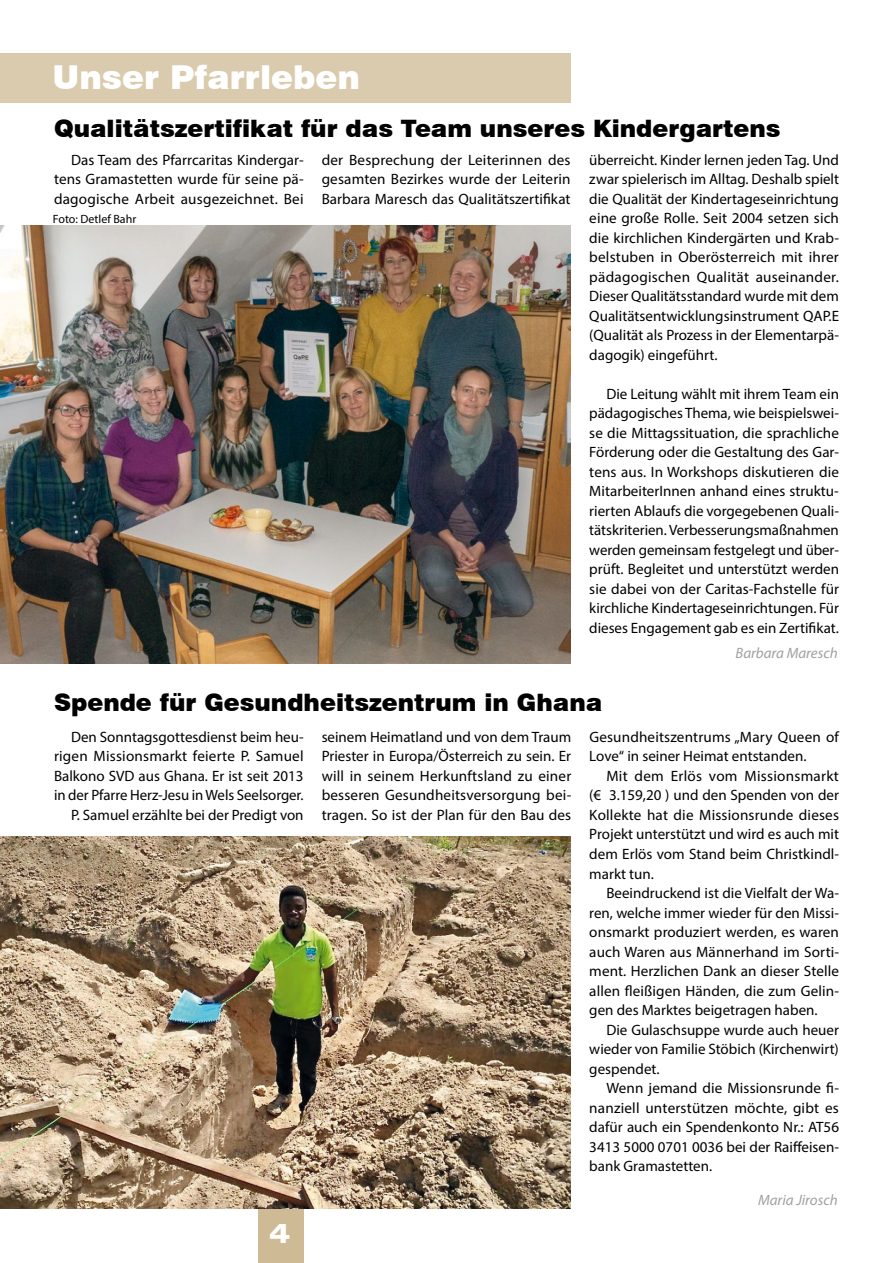
<style>
.page{position:relative;width:893px;height:1263px;background:#fff}
.page>*{position:absolute;margin:0;border:0;box-sizing:border-box;transform-origin:0 0}
.t1{font:900 33px "Swiss 721 BT";color:#fff}
.t2{font:900 expanded 27px "Zurich BT";color:#fff}
.t3{font:900 24px "Swiss 721 BT";color:#000}
.t4{font:15px/19.5px "Myriad Pro";color:#000;text-align:justify}
.t5{font:italic 15px "Myriad Pro";color:#9ea0a2}
.t6{font:12px "Myriad Pro";color:#000}
</style>
<div class="page">
<img style="left:0;top:225px;width:571px;height:438px">
<img style="left:0;top:837px;width:571px;height:372px">
<div style="left:258px;top:1209px;width:45px;height:54px;background:#cebb95"></div>
<div style="left:0;top:53px;width:570px;height:50px;background:#dbcbae"></div>
<h1 class="t1" style="left:53px;top:57px;width:309px">Unser Pfarrleben</h1>
<h3 class="t3" style="left:54px;top:114px;width:728px">Qualitätszertifikat für das Team unseres Kindergartens</h3>
<p class="t4" style="left:322px;top:150px;width:251px">der Besprechung der Leiterinnen des gesamten Bezirkes wurde der Leiterin Barbara Maresch das Qualitätszertifikat</p>
<p class="t4" style="left:589px;top:150px;width:251px">überreicht. Kinder lernen jeden Tag. Und zwar spielerisch im Alltag. Deshalb spielt die Qualität der Kindertageseinrichtung eine große Rolle. Seit 2004 setzen sich die kirchlichen Kindergärten und Krab&shy;belstuben in Oberösterreich mit ihrer pädagogischen Qualität auseinander.<br>Dieser Qualitätsstandard wurde mit dem Qualitätsentwicklungsinstrument QAP.E (Qualität als Prozess in der Elementarpä&shy;dagogik) eingeführt.</p>
<p class="t4" style="left:589px;top:384px;width:251px;text-indent:17px">Die Leitung wählt mit ihrem Team ein pädagogisches Thema, wie beispielswei&shy;se die Mittagssituation, die sprachliche Förderung oder die Gestaltung des Gar&shy;tens aus. In Workshops diskutieren die MitarbeiterInnen anhand eines struktu&shy;rierten Ablaufs die vorgegebenen Quali&shy;tätskriterien. Verbesserungsmaßnahmen werden gemeinsam festgelegt und über&shy;prüft. Begleitet und unterstützt werden sie dabei von der Caritas-Fachstelle für kirchliche Kindertageseinrichtungen. Für dieses Engagement gab es ein Zertifikat.</p>
<p class="t5" style="left:735px;top:643px;width:104px">Barbara Maresch</p>
<p class="t4" style="left:54px;top:150px;width:251px;text-indent:17px">Das Team des Pfarrcaritas Kindergar&shy;tens Gramastetten wurde für seine pä&shy;dagogische Arbeit ausgezeichnet. Bei</p>
<p class="t6" style="left:53px;top:212px;width:85px">Foto: Detlef Bahr</p>
<h3 class="t3" style="left:54px;top:688px;width:550px">Spende für Gesundheitszentrum in Ghana</h3>
<p class="t4" style="left:54px;top:727px;width:251px;text-align:right">Den Sonntagsgottesdienst beim heu&shy;rigen Missionsmarkt feierte P. Samuel Balkono SVD aus Ghana. Er ist seit 2013 in der Pfarre Herz-Jesu in Wels Seelsorger.<br>P. Samuel erzählte bei der Predigt von</p>
<p class="t4" style="left:322px;top:727px;width:251px">seinem Heimatland und von dem Traum Priester in Europa/Österreich zu sein. Er will in seinem Herkunftsland zu einer besseren Gesundheitsversorgung bei&shy;tragen. So ist der Plan für den Bau des</p>
<p class="t4" style="left:589px;top:727px;width:251px">Gesundheitszentrums „Mary Queen of<br>Love“ in seiner Heimat entstanden.</p>
<p class="t4" style="left:589px;top:766px;width:251px;text-indent:17px">Mit dem Erlös vom Missionsmarkt (€ 3.159,20 ) und den Spenden von der Kollekte hat die Missionsrunde dieses Projekt unterstützt und wird es auch mit dem Erlös vom Stand beim Christkindl&shy;markt tun.</p>
<p class="t4" style="left:589px;top:883px;width:251px;text-indent:17px">Beeindruckend ist die Vielfalt der Wa&shy;ren, welche immer wieder für den Missi&shy;onsmarkt produziert werden, es waren auch Waren aus Männerhand im Sorti&shy;ment. Herzlichen Dank an dieser Stelle allen fleißigen Händen, die zum Gelin&shy;gen des Marktes beigetragen haben.</p>
<p class="t4" style="left:589px;top:1019px;width:251px;text-indent:17px">Die Gulaschsuppe wurde auch heuer wieder von Familie Stöbich (Kirchenwirt) gespendet.</p>
<p class="t4" style="left:589px;top:1078px;width:251px;text-indent:17px">Wenn jemand die Missionsrunde fi&shy;nanziell unterstützen möchte, gibt es dafür auch ein Spendenkonto Nr.: AT56<br>3413 5000 0701 0036 bei der Raiffeisen&shy;bank Gramastetten.</p>
<p class="t5" style="left:758px;top:1190px;width:81px">Maria Jirosch</p>
<h2 class="t2" style="left:270px;top:1217px;width:22px">4</h2>
</div>
